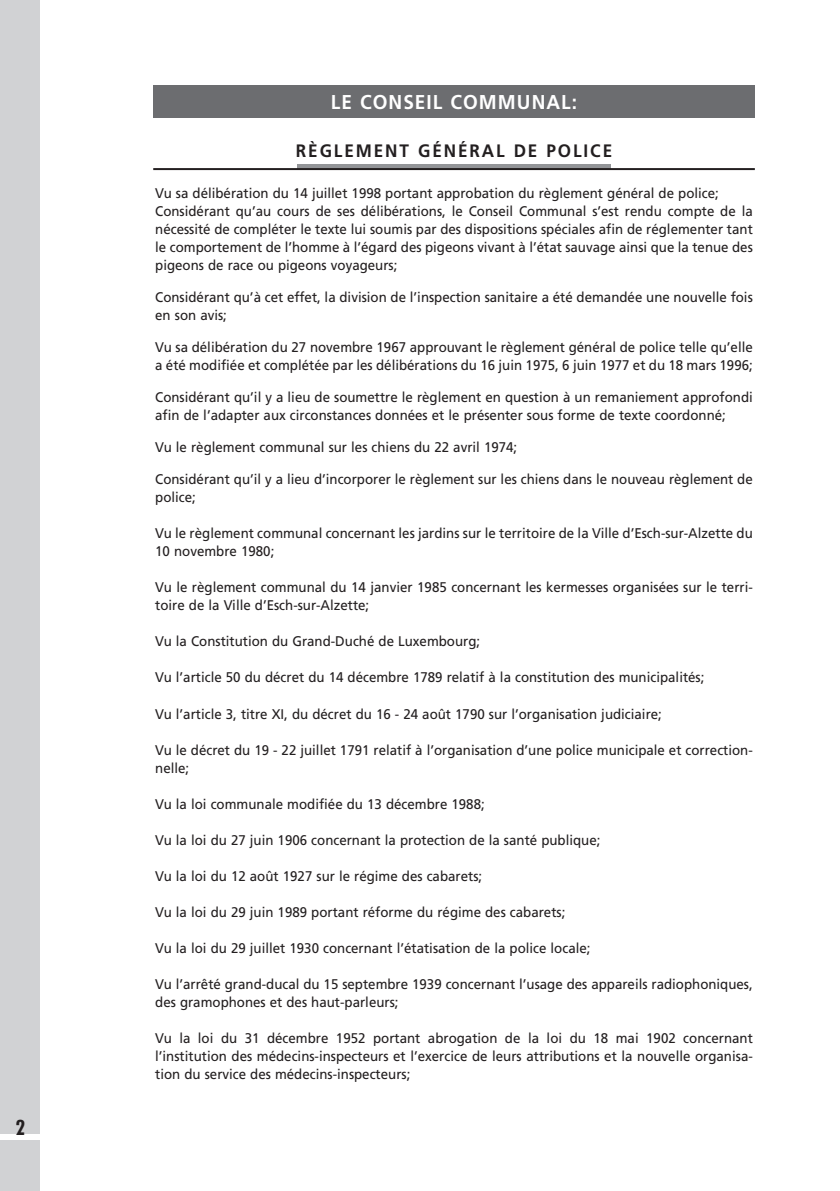
<style>
.page{position:relative;width:840px;height:1191px;background:#fff}
.page>*{position:absolute;margin:0;border:0;box-sizing:border-box;transform-origin:0 0}
.t1{font:700 20px "Frutiger";letter-spacing:.055em;color:#fff;scale:.95 1}
.t2{font:700 condensed 20px "Futura";color:#231f20}
.t3{font:700 18px "Frutiger";letter-spacing:.11em;color:#231f20;scale:.95 1}
.t4{font:14px/18px "Frutiger";color:#231f20;scale:.95 1}
</style>
<div class="page">
<div style="left:0;top:0;width:40px;height:1191px;background:#d1d2d4"></div>
<div style="left:0;top:1134px;width:40px;height:6px;background:#fff"></div>
<div style="left:153px;top:85px;width:601px;height:33px;background:#6c6d70"></div>
<div style="left:296px;top:164px;width:314px;height:5px;background:#939598"></div>
<hr style="left:153px;top:168px;width:601px;height:2px;background:#231f20">
<p class="t2" style="left:15px;top:1118px;width:11px">2</p>
<p class="t1" style="left:331px;top:94px;width:260px">LE CONSEIL COMMUNAL:</p>
<p class="t3" style="left:296px;top:144px;width:334px">RÈGLEMENT GÉNÉRAL DE POLICE</p>
<p class="t4" style="left:155px;top:185px;width:630px">Vu sa délibération du 14 juillet 1998 portant approbation du règlement général de police; Considérant qu’au cours de ses délibérations, le Conseil Communal s’est rendu compte de la nécessité de compléter le texte lui soumis par des dispositions spéciales afin de réglementer tant le comportement de l’homme à l’égard des pigeons vivant à l’état sauvage ainsi que la tenue des pigeons de race ou pigeons voyageurs;</p>
<p class="t4" style="left:155px;top:289px;width:630px">Considérant qu’à cet effet, la division de l’inspection sanitaire a été demandée une nouvelle fois en son avis;</p>
<p class="t4" style="left:155px;top:339px;width:630px">Vu sa délibération du 27 novembre 1967 approuvant le règlement général de police telle qu’elle a été modifiée et complétée par les délibérations du 16 juin 1975, 6 juin 1977 et du 18 mars 1996;</p>
<p class="t4" style="left:155px;top:389px;width:630px">Considérant qu’il y a lieu de soumettre le règlement en question à un remaniement approfondi afin de l’adapter aux circonstances données et le présenter sous forme de texte coordonné;</p>
<p class="t4" style="left:155px;top:439px;width:382px">Vu le règlement communal sur les chiens du 22 avril 1974;</p>
<p class="t4" style="left:155px;top:471px;width:630px">Considérant qu’il y a lieu d’incorporer le règlement sur les chiens dans le nouveau règlement de police;</p>
<p class="t4" style="left:155px;top:525px;width:630px">Vu le règlement communal concernant les jardins sur le territoire de la Ville d’Esch-sur-Alzette du<br>10 novembre 1980;</p>
<p class="t4" style="left:155px;top:579px;width:630px">Vu le règlement communal du 14 janvier 1985 concernant les kermesses organisées sur le terri&shy;toire de la Ville d’Esch-sur-Alzette;</p>
<p class="t4" style="left:155px;top:633px;width:343px">Vu la Constitution du Grand-Duché de Luxembourg;</p>
<p class="t4" style="left:155px;top:669px;width:579px">Vu l’article 50 du décret du 14 décembre 1789 relatif à la constitution des municipalités;</p>
<p class="t4" style="left:155px;top:705px;width:534px">Vu l’article 3, titre XI, du décret du 16 - 24 août 1790 sur l’organisation judiciaire;</p>
<p class="t4" style="left:155px;top:741px;width:630px">Vu le décret du 19 - 22 juillet 1791 relatif à l’organisation d’une police municipale et correction&shy;nelle;</p>
<p class="t4" style="left:155px;top:795px;width:348px">Vu la loi communale modifiée du 13 décembre 1988;</p>
<p class="t4" style="left:155px;top:831px;width:470px">Vu la loi du 27 juin 1906 concernant la protection de la santé publique;</p>
<p class="t4" style="left:155px;top:867px;width:345px">Vu la loi du 12 août 1927 sur le régime des cabarets;</p>
<p class="t4" style="left:155px;top:903px;width:433px">Vu la loi du 29 juin 1989 portant réforme du régime des cabarets;</p>
<p class="t4" style="left:155px;top:939px;width:459px">Vu la loi du 29 juillet 1930 concernant l’étatisation de la police locale;</p>
<p class="t4" style="left:155px;top:975px;width:630px">Vu l’arrêté grand-ducal du 15 septembre 1939 concernant l’usage des appareils radiophoniques, des gramophones et des haut-parleurs;</p>
<p class="t4" style="left:155px;top:1029px;width:630px;text-align:justify">Vu la loi du 31 décembre 1952 portant abrogation de la loi du 18 mai 1902 concernant l’institution des médecins-inspecteurs et l’exercice de leurs attributions et la nouvelle organisa&shy;tion du service des médecins-inspecteurs;</p>
</div>
